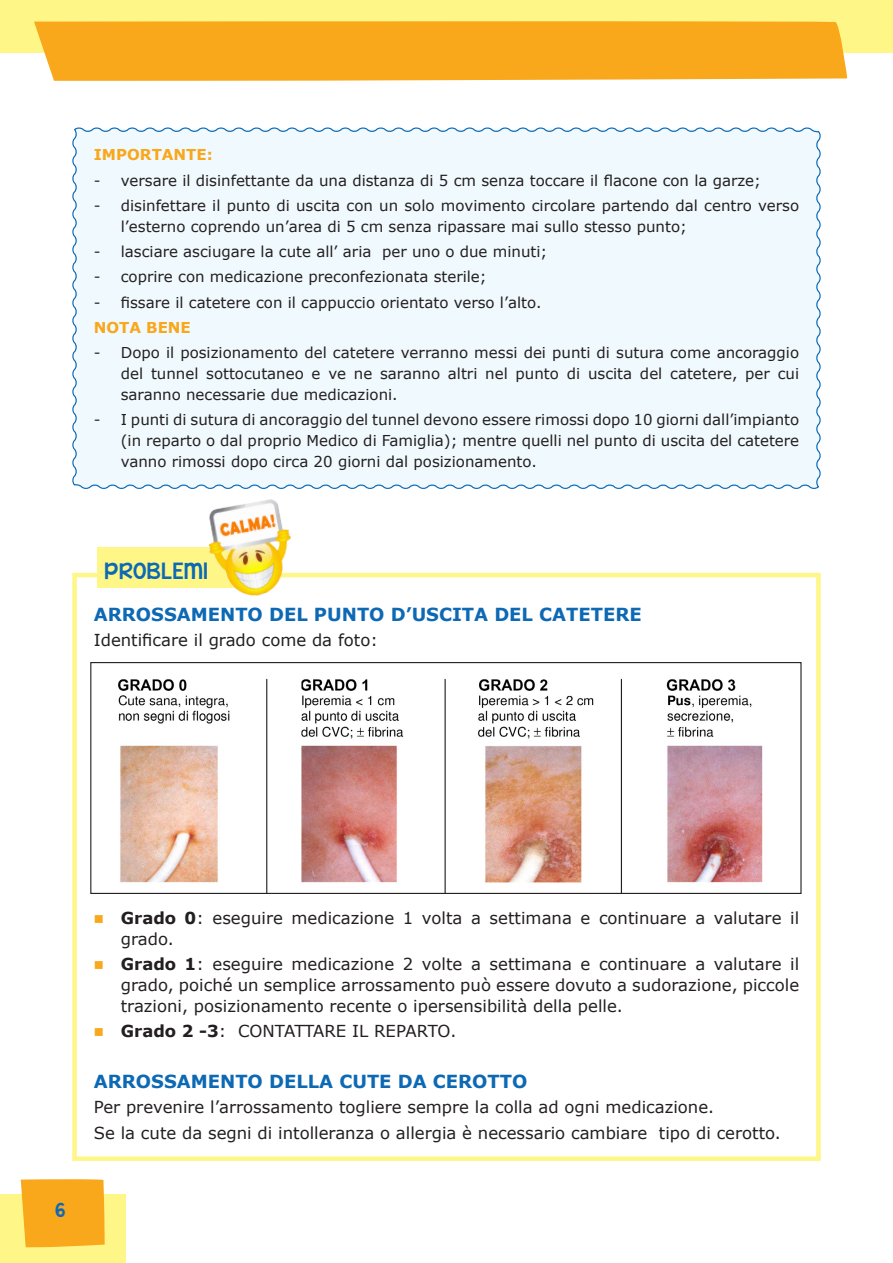
<style>
.page{position:relative;width:893px;height:1263px;background:#fff}
.page>*{position:absolute;margin:0;border:0;box-sizing:border-box;transform-origin:0 0}
.t1{font:24px "KG Whatthe Teacher Wants";letter-spacing:.055em;color:#0d69b4}
.t2{font:21px "KG Whatthe Teacher Wants";color:#0d69b4}
.t3{font:700 18px "Verdana";color:#0d69b4}
.t4{font:16.5px/21px "Verdana";color:#231f20}
.t5{font:15px/21px "Verdana";color:#231f20;text-align:justify}
.t6{font:700 15px "Verdana";color:#f9a71b}
.s1{font-weight:700}
</style>
<div class="page">
<div style="left:0;top:0;width:893px;height:52px;background:#fff688"></div>
<div style="left:0;top:1195px;width:125px;height:68px;background:#fff688"></div>
<div style="left:34px;top:21px;width:813px;height:60px;background:#f9a71b"></div>
<svg style="left:21px;top:1179px;width:84px;height:68px;background:#f9ab21"></svg>
<div style="left:72px;top:573px;width:749px;height:588px;border:4px solid #fff688"></div>
<div style="left:72px;top:127px;width:749px;height:362px;background:#f0f9fd"></div>
<div style="left:97px;top:547px;width:159px;height:40px;background:#fff688"></div>
<img style="left:118px;top:678px;width:645px;height:214px">
<div style="left:90px;top:662px;width:711px;height:232px;border:1px solid #231f20"></div>
<img style="left:197px;top:499px;width:108px;height:97px">
<p class="t6" style="left:94px;top:144px;width:120px">IMPORTANTE:</p>
<p class="t5" style="left:94px;top:170px;width:669px">- versare il disinfettante da una distanza di 5 cm senza toccare il flacone con la garze;</p>
<p class="t5" style="left:121px;top:195px;width:680px;text-indent:-27px">- disinfettare il punto di uscita con un solo movimento circolare partendo dal centro verso l’esterno coprendo un’area di 5 cm senza ripassare mai sullo stesso punto;</p>
<p class="t5" style="left:94px;top:241px;width:455px">- lasciare asciugare la cute all’ aria per uno o due minuti;</p>
<p class="t5" style="left:94px;top:266px;width:394px">- coprire con medicazione preconfezionata sterile;</p>
<p class="t5" style="left:94px;top:292px;width:449px">- fissare il catetere con il cappuccio orientato verso l’alto.</p>
<p class="t6" style="left:94px;top:317px;width:99px">NOTA BENE</p>
<p class="t5" style="left:121px;top:342px;width:680px;text-indent:-27px">- Dopo il posizionamento del catetere verranno messi dei punti di sutura come ancoraggio del tunnel sottocutaneo e ve ne saranno altri nel punto di uscita del catetere, per cui saranno necessarie due medicazioni.</p>
<p class="t5" style="left:121px;top:409px;width:680px;text-indent:-27px">- I punti di sutura di ancoraggio del tunnel devono essere rimossi dopo 10 giorni dall’impianto (in reparto o dal proprio Medico di Famiglia); mentre quelli nel punto di uscita del catetere vanno rimossi dopo circa 20 giorni dal posizionamento.</p>
<h1 class="t1" style="left:105px;top:556px;width:104px">PROBLEMI</h1>
<p class="t3" style="left:94px;top:602px;width:549px">ARROSSAMENTO DEL PUNTO D’USCITA DEL CATETERE</p>
<p class="t4" style="left:94px;top:629px;width:286px">Identificare il grado come da foto:</p>
<h2 class="t2" style="left:55px;top:1197px;width:11px">6</h2>
<p class="t4" style="left:121px;top:907px;width:680px"><span class="s1">Grado 0</span>: eseguire medicazione 1 volta a settimana e continuare a valutare il grado.</p>
<p class="t4" style="left:121px;top:953px;width:680px;text-align:justify"><span class="s1">Grado 1</span>: eseguire medicazione 2 volte a settimana e continuare a valutare il grado, poiché un semplice arrossamento può essere dovuto a sudorazione, piccole trazioni, posizionamento recente o ipersensibilità della pelle.</p>
<p class="t4" style="left:121px;top:1021px;width:337px"><span class="s1">Grado 2 -3</span>: CONTATTARE IL REPARTO.</p>
<p class="t3" style="left:94px;top:1069px;width:435px">ARROSSAMENTO DELLA CUTE DA CEROTTO</p>
<p class="t4" style="left:94px;top:1094px;width:689px;line-height:25.2px">Per prevenire l’arrossamento togliere sempre la colla ad ogni medicazione.<br>Se la cute da segni di intolleranza o allergia è necessario cambiare tipo di cerotto.</p>
</div>
